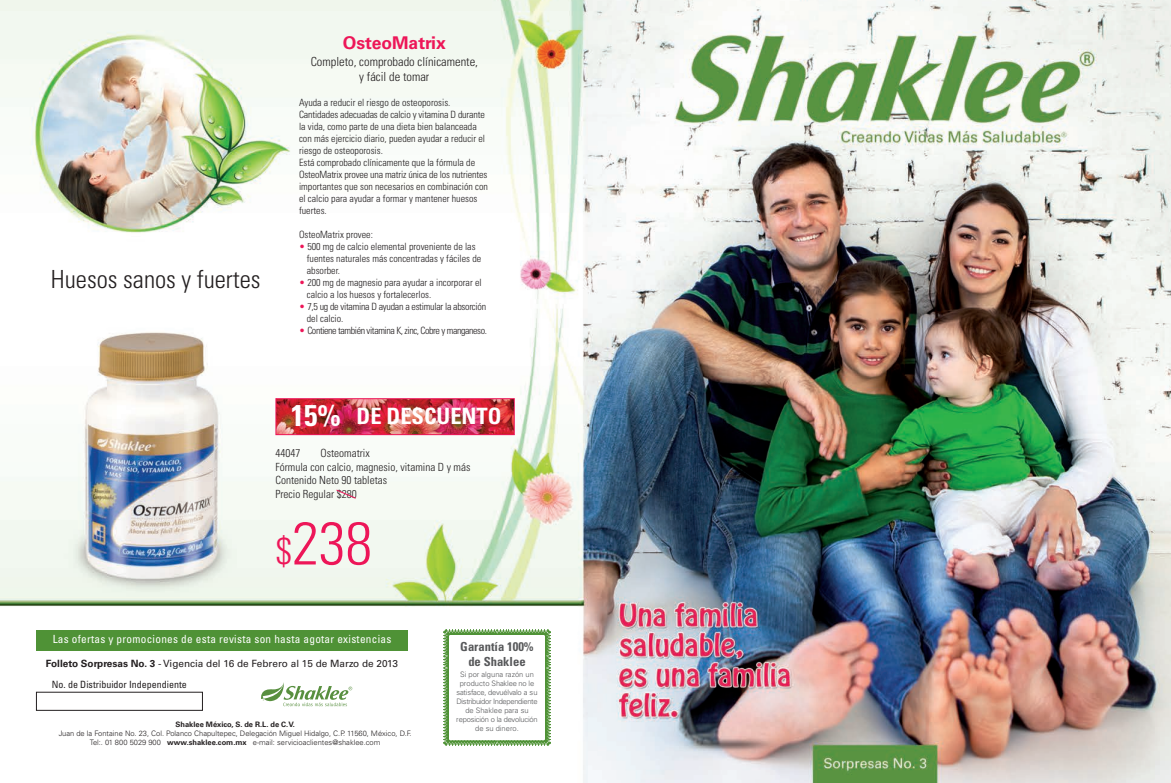
<style>
.page{position:relative;width:1171px;height:783px;background:#fff}
.page>*{position:absolute;margin:0;border:0;box-sizing:border-box;transform-origin:0 0}
.t1{font:300 condensed 60px "Univers";color:#ed1658}
.t2{font:300 condensed 25px "Univers";color:#231f20}
.t3{font:700 condensed 22.5px "Univers";color:#fff}
.t4{font:700 17.5px "Univers";color:#ed1658}
.t5{font:300 condensed 12.5px/15px "Univers";color:#231f20;text-align:center}
.t6{font:700 condensed 12.5px/15px "Univers";color:#57585a;text-align:center}
.t7{font:300 condensed 11.25px/13.5px "Univers";color:#231f20}
.t8{font:condensed 11.25px "Univers";letter-spacing:.025em;color:#fff}
.t9{font:300 condensed 10px/12px "Univers";color:#231f20}
.t10{font:10px/21.1px "Univers";color:#231f20}
.t11{font:300 condensed 10px/12px "Univers";letter-spacing:-.025em;color:#231f20}
.t12{font:300 condensed 10px "Univers";letter-spacing:-.04em;color:#231f20}
.t13{font:300 7.5px/9px "Univers";color:#231f20;text-align:center}
.t14{font:300 7.5px/9px "Univers";letter-spacing:-.025em;color:#57585a;text-align:center}
.t15{font:700 7.5px "Univers";color:#231f20}
.s1{color:#ed1658}
.s2{font-size:30px}
.s3{font-size:37.5px}
.s4{font-weight:700}
.s5{font-stretch:condensed}
</style>
<div class="page">
<img style="left:0;top:0;width:1170px;height:783px">
<svg style="left:444px;top:630px;width:106px;height:115px"></svg>
<div style="left:36px;top:630px;width:372px;height:21px;background:#4f9236"></div>
<div style="left:36px;top:692px;width:167px;height:19px;border:1px solid #231f20"></div>
<svg style="left:260px;top:682px;width:92px;height:27px"></svg>
<svg style="left:261px;top:682px;width:91px;height:24px"></svg>
<img style="left:277px;top:400px;width:235px;height:33px">
<div style="left:275px;top:398px;width:239px;height:37px;border:1px solid #ed1658"></div>
<svg style="left:336px;top:489px;width:20px;height:10px"></svg>
<h2 class="t2" style="left:51px;top:270px;width:211px">Huesos sanos y fuertes</h2>
<h3 class="t4" style="left:343px;top:36px;width:104px">OsteoMatrix</h3>
<p class="t5" style="left:310px;top:55px;width:169px">Completo, comprobado clínicamente, y fácil de tomar</p>
<p class="t9" style="left:299px;top:98px;width:190px">Ayuda a reducir el riesgo de osteoporosis.<br>Cantidades adecuadas de calcio y vitamina D durante la vida, como parte de una dieta bien balanceada con más ejercicio diario, pueden ayudar a reducir el riesgo de osteoporosis.<br>Está comprobado clínicamente que la fórmula de OsteoMatrix provee una matriz única de los nutrientes importantes que son necesarios en combinación con el calcio para ayudar a formar y mantener huesos fuertes.</p>
<p class="t9" style="left:299px;top:230px;width:75px">OsteoMatrix provee:</p>
<p class="t9" style="left:307px;top:242px;width:176px;text-indent:-8px"><span class="s1">•</span> 500 mg de calcio elemental proveniente de las fuentes naturales más concentradas y fáciles de absorber.</p>
<p class="t9" style="left:307px;top:278px;width:176px;text-indent:-8px"><span class="s1">•</span> 200 mg de magnesio para ayudar a incorporar el calcio a los huesos y fortalecerlos.</p>
<p class="t11" style="left:307px;top:302px;width:181px;text-indent:-8px"><span class="s1">•</span> 7,5 ug de vitamina D ayudan a estimular la absorción del calcio.</p>
<p class="t12" style="left:299px;top:327px;width:189px"><span class="s1">•</span> Contiene también vitamina K, zinc, Cobre y manganeso.</p>
<h3 class="t3" style="left:291px;top:407px;width:212px"><span class="s2">15%</span> DE DESCUENTO</h3>
<p class="t7" style="left:275px;top:447px;width:196px;text-indent:45px">Osteomatrix<br>Fórmula con calcio, magnesio, vitamina D y más<br>Contenido Neto 90 tabletas<br>Precio Regular $280</p>
<p class="t7" style="left:275px;top:447px;width:26px">44047</p>
<h1 class="t1" style="left:275px;top:521px;width:98px"><span class="s3">$</span>238</h1>
<p class="t8" style="left:53px;top:635px;width:340px">Las ofertas y promociones de esta revista son hasta agotar existencias</p>
<p class="t10" style="left:52px;top:653px;width:347px;text-indent:-6px"><span class="s4">Folleto Sorpresas No. 3</span> - Vigencia del 16 de Febrero al 15 de Marzo de 2013<br><span class="s5">No. de Distribuidor Independiente</span></p>
<p class="t15" style="left:175px;top:721px;width:121px">Shaklee México, S. de R.L. de C.V.</p>
<p class="t13" style="left:59px;top:729px;width:354px">Juan de la Fontaine No. 23, Col. Polanco Chapultepec, Delegación Miguel Hidalgo, C.P. 11560, México, D.F.<br>Tel:. 01 800 5029 900 <span class="s4">www.shaklee.com.mx</span> e-mail: servicioaclientes@shaklee.com</p>
<p class="t6" style="left:460px;top:640px;width:75px">Garantía 100% de Shaklee</p>
<p class="t14" style="left:456px;top:671px;width:83px">Si por alguna razón un producto Shaklee no le satisface, devuélvalo a su<br>Distribuidor Independiente de Shaklee para su reposición o la devolución de su dinero.</p>
</div>
